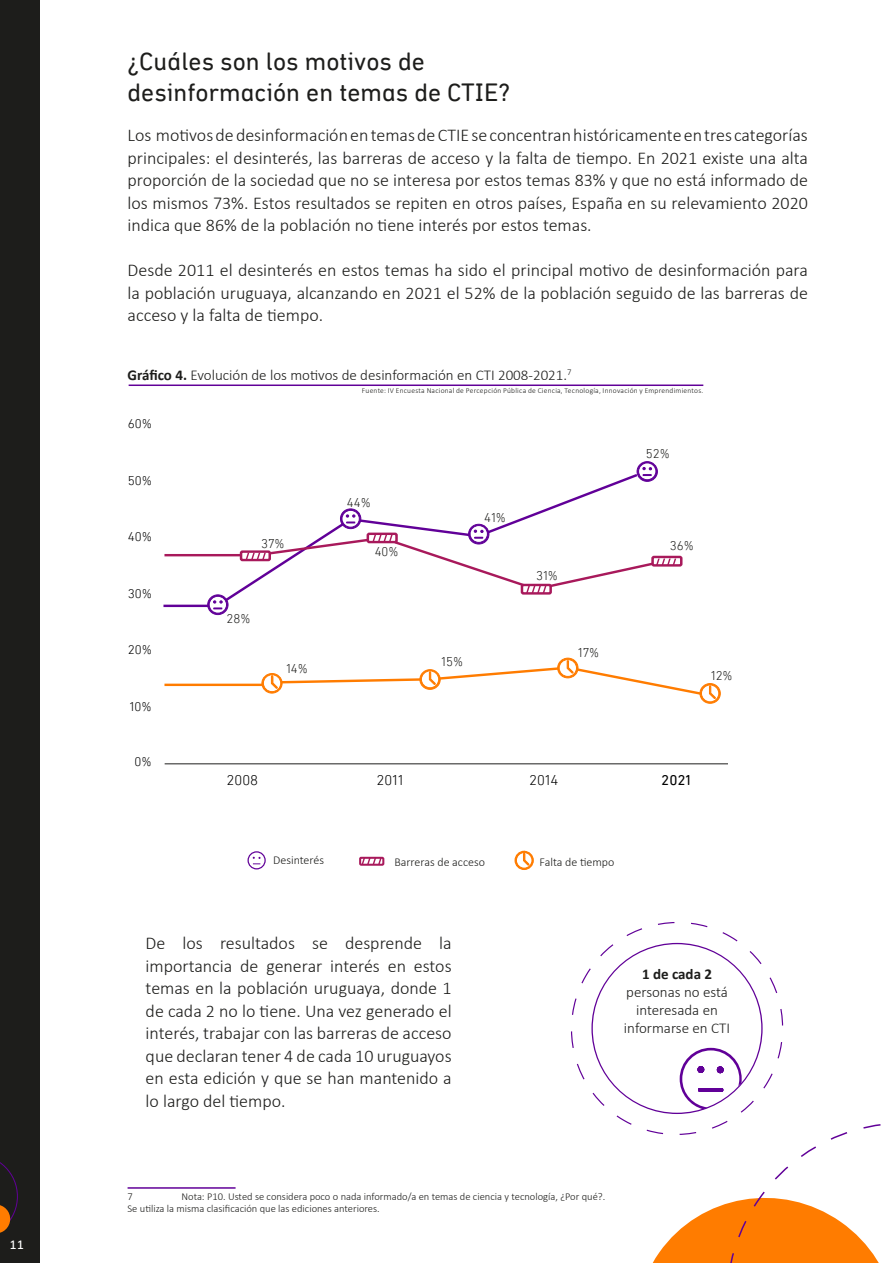
<style>
.page{position:relative;width:893px;height:1263px;background:#fff}
.page>*{position:absolute;margin:0;border:0;box-sizing:border-box;transform-origin:0 0}
.t1{font:25.5px/30.6px "aniifont";color:#1d1d1b}
.t2{font:300 18px/22.5px "Calibri";color:#1d1d1b;text-align:justify}
.t3{font:300 15px/18px "Calibri";color:#1d1d1b;text-align:center}
.t4{font:700 15px "Calibri";color:#1d1d1b}
.t5{font:100 14.55px "Aniifont";color:#000}
.t6{font:14.55px "aniifont";color:#000}
.t7{font:100 13.05px "Aniifont";color:#1d1d1b}
.t8{font:100 12.9px "Aniifont";color:#000}
.t9{font:300 12px "Calibri";color:#1d1d1b}
.t10{font:600 12px "Nunito";color:#fff}
.t11{font:300 10.5px/12px "Calibri";color:#1d1d1b}
.t12{font:300 7.5px "Calibri";letter-spacing:.03em;color:#1d1d1b}
.s1{font-weight:700}
</style>
<div class="page">
<div style="left:0;top:0;width:40px;height:1263px;background:#1d1d1b"></div>
<svg style="left:0;top:1162px;width:18px;height:71px"></svg>
<svg style="left:247px;top:851px;width:19px;height:18px"></svg>
<svg style="left:514px;top:851px;width:20px;height:19px"></svg>
<hr style="left:165px;top:763px;width:562px;height:1px;background:#1d1d1b">
<hr style="left:163px;top:605px;width:45px;height:2px;background:#610098">
<hr style="left:164px;top:684px;width:99px;height:2px;background:#ff7c00">
<hr style="left:164px;top:554px;width:77px;height:2px;background:#a8195b">
<svg style="left:261px;top:657px;width:460px;height:47px"></svg>
<div style="left:651px;top:556px;width:31px;height:11px;border:2px solid #a8195b"></div>
<hr style="left:129px;top:384px;width:574px;height:2px;background:#610098">
<div style="left:359px;top:857px;width:25px;height:8px;border:2px solid #a8195b"></div>
<svg style="left:360px;top:856px;width:23px;height:10px"></svg>
<svg style="left:207px;top:461px;width:470px;height:154px"></svg>
<hr style="left:128px;top:1187px;width:108px;height:2px;background:#610098">
<svg style="left:571px;top:922px;width:310px;height:341px"></svg>
<p class="t10" style="left:10px;top:1236px;width:16px">11</p>
<h1 class="t1" style="left:128px;top:46px;width:384px">¿Cuáles son los motivos de desinformación en temas de CTIE?</h1>
<p class="t2" style="left:128px;top:124px;width:682px">Los motivos de desinformación en temas de CTIE se concentran históricamente en tres categorías principales: el desinterés, las barreras de acceso y la falta de tiempo. En 2021 existe una alta proporción de la sociedad que no se interesa por estos temas 83% y que no está informado de los mismos 73%. Estos resultados se repiten en otros países, España en su relevamiento 2020 indica que 86% de la población no tiene interés por estos temas.</p>
<p class="t2" style="left:128px;top:259px;width:682px">Desde 2011 el desinterés en estos temas ha sido el principal motivo de desinformación para la población uruguaya, alcanzando en 2021 el 52% de la población seguido de las barreras de acceso y la falta de tiempo.</p>
<p class="t3" style="left:128px;top:365px;width:446px"><span class="s1">Gráfico 4.</span> Evolución de los motivos de desinformación en CTI 2008-2021.<sup>7</sup></p>
<p class="t8" style="left:128px;top:416px;width:26px">60%</p>
<p class="t8" style="left:128px;top:473px;width:26px">50%</p>
<p class="t8" style="left:128px;top:529px;width:26px">40%</p>
<p class="t8" style="left:128px;top:586px;width:26px">30%</p>
<p class="t8" style="left:128px;top:642px;width:26px">20%</p>
<p class="t8" style="left:130px;top:699px;width:24px">10%</p>
<p class="t8" style="left:134px;top:755px;width:19px">0%</p>
<p class="t7" style="left:261px;top:536px;width:25px">37%</p>
<p class="t7" style="left:226px;top:611px;width:25px">28%</p>
<p class="t7" style="left:286px;top:661px;width:23px">14%</p>
<p class="t12" style="left:362px;top:386px;width:343px">Fuente: IV Encuesta Nacional de Percepción Pública de Ciencia, Tecnología, Innovación y Emprendimientos.</p>
<p class="t7" style="left:347px;top:495px;width:25px">44%</p>
<p class="t7" style="left:375px;top:544px;width:25px">40%</p>
<p class="t7" style="left:484px;top:510px;width:23px">41%</p>
<p class="t7" style="left:536px;top:568px;width:23px">31%</p>
<p class="t7" style="left:646px;top:446px;width:25px">52%</p>
<p class="t7" style="left:670px;top:538px;width:25px">36%</p>
<p class="t7" style="left:441px;top:654px;width:23px">15%</p>
<p class="t7" style="left:578px;top:645px;width:23px">17%</p>
<p class="t7" style="left:711px;top:668px;width:23px">12%</p>
<p class="t5" style="left:227px;top:772px;width:33px">2008</p>
<p class="t5" style="left:376px;top:772px;width:28px">2011</p>
<p class="t5" style="left:529px;top:772px;width:31px">2014</p>
<p class="t6" style="left:661px;top:772px;width:31px">2021</p>
<p class="t9" style="left:273px;top:852px;width:52px">Desinterés</p>
<p class="t9" style="left:539px;top:854px;width:76px">Falta de tiempo</p>
<p class="t9" style="left:394px;top:854px;width:92px">Barreras de acceso</p>
<p class="t2" style="left:146px;top:932px;width:308px">De los resultados se desprende la importancia de generar interés en estos temas en la población uruguaya, donde 1 de cada 2 no lo tiene. Una vez generado el interés, trabajar con las barreras de acceso que declaran tener 4 de cada 10 uruguayos en esta edición y que se han mantenido a lo largo del tiempo.</p>
<p class="t4" style="left:642px;top:963px;width:72px">1 de cada 2</p>
<p class="t3" style="left:624px;top:982px;width:108px">personas no está interesada en informarse en CTI</p>
<p class="t11" style="left:128px;top:1190px;width:479px;text-indent:54px">Nota: P10. Usted se considera poco o nada informado/a en temas de ciencia y tecnología, ¿Por qué?.<br>Se utiliza la misma clasificación que las ediciones anteriores.</p>
<p class="t11" style="left:128px;top:1190px;width:7px">7</p>
</div>
